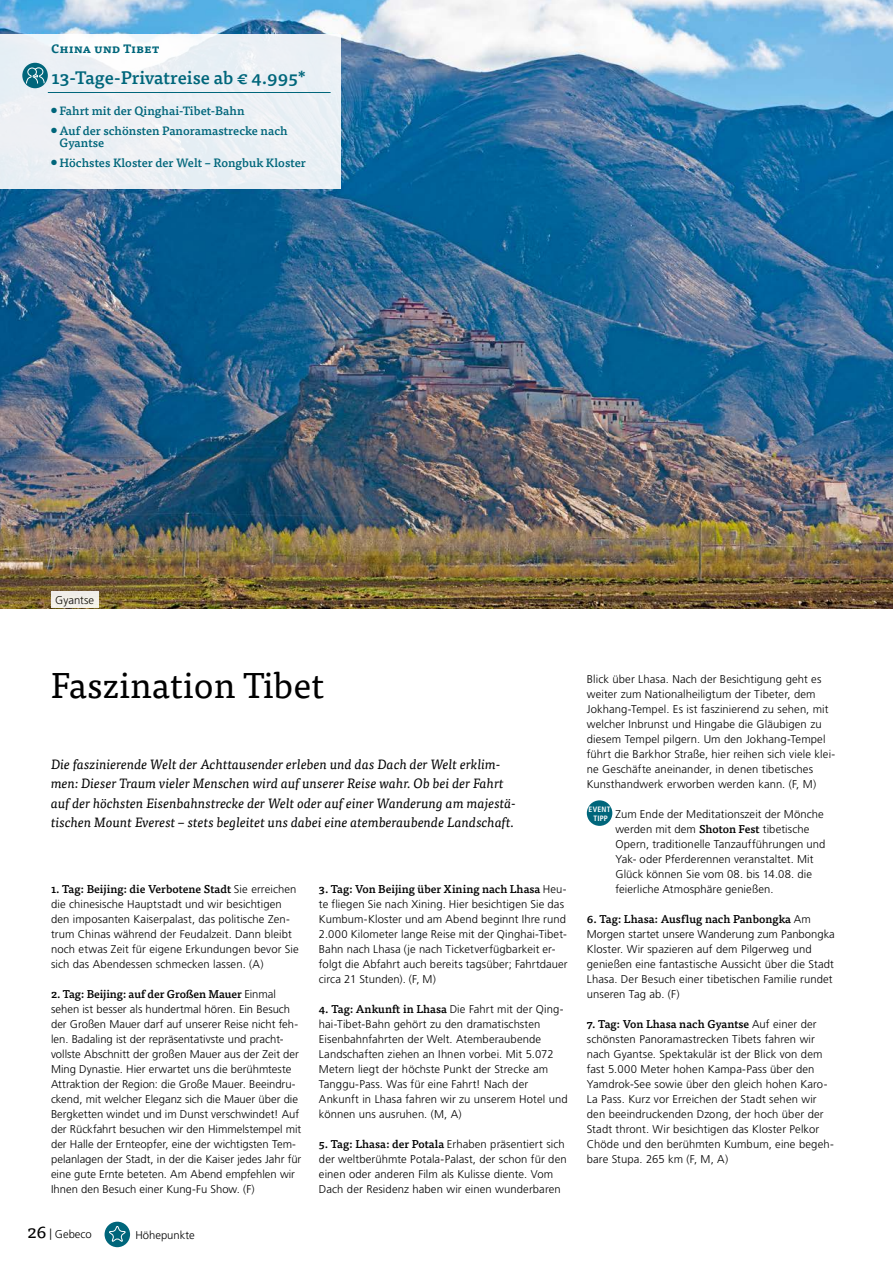
<style>
.page{position:relative;width:893px;height:1263px;background:#fff}
.page>*{position:absolute;margin:0;border:0;box-sizing:border-box;transform-origin:0 0}
.t1{font:36px "Tisa OT";color:#000}
.t2{font:500 18px "Tisa OT";color:#00667b}
.t3{font:italic 13.5px/19.5px "Tisa OT";color:#000}
.t4{font:500 12px/12px "Tisa OT";color:#00667b}
.t5{font:700 12px "Tisa OT";color:#00667b}
.t6{font:300 11.25px/15px "Frutiger LT Pro";letter-spacing:.01em;color:#000}
.t7{font:500 11.25px "Tisa OT";color:#000}
.t8{font:700 condensed 7.8px "Frutiger LT Pro";letter-spacing:.03em;color:#fff}
.s1{font-family:"Frutiger LT Pro";font-weight:300}
.s2{font-family:"Tisa OT";font-weight:400;font-size:18px}
.s3{font-family:"Tisa OT";font-weight:500}
</style>
<div class="page">
<img style="left:0;top:0;width:893px;height:608px">
<svg style="left:0;top:34px;width:341px;height:154px;fill:#ecf0f5"></svg>
<div style="left:587px;top:800px;width:25px;height:26px;background:#00667b;border-radius:50%"></div>
<hr style="left:48px;top:92px;width:283px;height:1px;background:#00667b">
<div style="left:22px;top:63px;width:26px;height:25px;background:#00667b;border-radius:50%"></div>
<svg style="left:26px;top:67px;width:19px;height:17px"></svg>
<div style="left:51px;top:591px;width:47px;height:17px;background:#f1efe9"></div>
<div style="left:105px;top:1222px;width:25px;height:25px;background:#00667b;border-radius:50%"></div>
<svg style="left:109px;top:1226px;width:17px;height:16px"></svg>
<p class="t5" style="left:51px;top:41px;width:110px">China und Tibet</p>
<h2 class="t2" style="left:52px;top:66px;width:256px">13-Tage-Privatreise ab € 4.995*</h2>
<p class="t4" style="left:51px;top:105px;width:195px">● Fahrt mit der Qinghai-Tibet-Bahn</p>
<p class="t4" style="left:60px;top:125px;width:230px;text-indent:-8px">● Auf der schönsten Panoramastrecke nach<br>Gyantse</p>
<p class="t4" style="left:51px;top:157px;width:256px">● Höchstes Kloster der Welt – Rongbuk Kloster</p>
<p class="t6" style="left:55px;top:593px;width:40px">Gyantse</p>
<h1 class="t1" style="left:51px;top:664px;width:274px">Faszination Tibet</h1>
<p class="t3" style="left:51px;top:754px;width:466px">Die faszinierende Welt der Achttausender erleben und das Dach der Welt erklim&shy;men: Dieser Traum vieler Menschen wird auf unserer Reise wahr. Ob bei der Fahrt auf der höchsten Eisenbahnstrecke der Welt oder auf einer Wanderung am majestä&shy;tischen Mount Everest – stets begleitet uns dabei eine atemberaubende Landschaft.</p>
<p class="t7" style="left:51px;top:882px;width:247px">1. Tag: Beijing: die Verbotene Stadt <span class="s1">Sie erreichen</span></p>
<p class="t6" style="left:51px;top:897px;width:249px">die chinesische Hauptstadt und wir besichtigen den imposanten Kaiserpalast, das politische Zen&shy;trum Chinas während der Feudalzeit. Dann bleibt noch etwas Zeit für eigene Erkundungen bevor Sie sich das Abendessen schmecken lassen. (A)</p>
<p class="t7" style="left:51px;top:987px;width:226px">2. Tag: Beijing: auf der Großen Mauer <span class="s1">Einmal</span></p>
<p class="t6" style="left:51px;top:1002px;width:252px">sehen ist besser als hundertmal hören. Ein Besuch der Großen Mauer darf auf unserer Reise nicht feh&shy;len. Badaling ist der repräsentativste und pracht&shy;vollste Abschnitt der großen Mauer aus der Zeit der Ming Dynastie. Hier erwartet uns die berühmteste Attraktion der Region: die Große Mauer. Beeindru&shy;ckend, mit welcher Eleganz sich die Mauer über die Bergketten windet und im Dunst verschwindet! Auf der Rückfahrt besuchen wir den Himmelstempel mit der Halle der Ernteopfer, eine der wichtigsten Tem&shy;pelanlagen der Stadt, in der die Kaiser jedes Jahr für eine gute Ernte beteten. Am Abend empfehlen wir Ihnen den Besuch einer Kung-Fu Show. (F)</p>
<p class="t6" style="left:27px;top:1227px;width:66px"><span class="s2">26</span> | Gebeco</p>
<p class="t6" style="left:135px;top:1227px;width:61px">Höhepunkte</p>
<p class="t7" style="left:319px;top:882px;width:249px">3. Tag: Von Beijing über Xining nach Lhasa <span class="s1">Heu-</span></p>
<p class="t6" style="left:319px;top:897px;width:250px">te fliegen Sie nach Xining. Hier besichtigen Sie das Kumbum-Kloster und am Abend beginnt Ihre rund 2.000 Kilometer lange Reise mit der Qinghai-Tibet-Bahn nach Lhasa (je nach Ticketverfügbarkeit er&shy;folgt die Abfahrt auch bereits tagsüber; Fahrtdauer circa 21 Stunden). (F, M)</p>
<p class="t7" style="left:319px;top:1002px;width:246px">4. Tag: Ankunft in Lhasa <span class="s1">Die Fahrt mit der Qing-</span></p>
<p class="t6" style="left:319px;top:1017px;width:250px">hai-Tibet-Bahn gehört zu den dramatischsten Eisenbahnfahrten der Welt. Atemberaubende Landschaften ziehen an Ihnen vorbei. Mit 5.072<br>Metern liegt der höchste Punkt der Strecke am Tanggu-Pass. Was für eine Fahrt! Nach der Ankunft in Lhasa fahren wir zu unserem Hotel und können uns ausruhen. (M, A)</p>
<p class="t6" style="left:319px;top:1137px;width:249px"><span class="s3">5. Tag: Lhasa: der Potala</span> Erhaben präsentiert sich der weltberühmte Potala-Palast, der schon für den einen oder anderen Film als Kulisse diente. Vom Dach der Residenz haben wir einen wunderbaren</p>
<p class="t6" style="left:587px;top:672px;width:250px">Blick über Lhasa. Nach der Besichtigung geht es weiter zum Nationalheiligtum der Tibeter, dem Jokhang-Tempel. Es ist faszinierend zu sehen, mit welcher Inbrunst und Hingabe die Gläubigen zu diesem Tempel pilgern. Um den Jokhang-Tempel führt die Barkhor Straße, hier reihen sich viele klei&shy;ne Geschäfte aneinander, in denen tibetisches Kunsthandwerk erworben werden kann. (F, M)</p>
<p class="t8" style="left:589px;top:805px;width:23px">EVENT</p>
<p class="t6" style="left:615px;top:807px;width:212px;text-indent:-22px"><sub>TIPP</sub> Zum Ende der Meditationszeit der Mönche werden mit dem <span class="s3">Shoton Fest</span> tibetische Opern, traditionelle Tanzaufführungen und Yak- oder Pferderennen veranstaltet. Mit Glück können Sie vom 08. bis 14.08. die feierliche Atmosphäre genießen.</p>
<p class="t7" style="left:587px;top:912px;width:225px">6. Tag: Lhasa: Ausflug nach Panbongka <span class="s1">Am</span></p>
<p class="t6" style="left:587px;top:927px;width:250px">Morgen startet unsere Wanderung zum Panbongka Kloster. Wir spazieren auf dem Pilgerweg und genießen eine fantastische Aussicht über die Stadt Lhasa. Der Besuch einer tibetischen Familie rundet unseren Tag ab. (F)</p>
<p class="t7" style="left:587px;top:1017px;width:231px">7. Tag: Von Lhasa nach Gyantse <span class="s1">Auf einer der</span></p>
<p class="t6" style="left:587px;top:1032px;width:248px">schönsten Panoramastrecken Tibets fahren wir nach Gyantse. Spektakulär ist der Blick von dem fast 5.000 Meter hohen Kampa-Pass über den Yamdrok-See sowie über den gleich hohen Karo-La Pass. Kurz vor Erreichen der Stadt sehen wir den beeindruckenden Dzong, der hoch über der Stadt thront. Wir besichtigen das Kloster Pelkor Chöde und den berühmten Kumbum, eine begeh&shy;bare Stupa. 265 km (F, M, A)</p>
</div>
